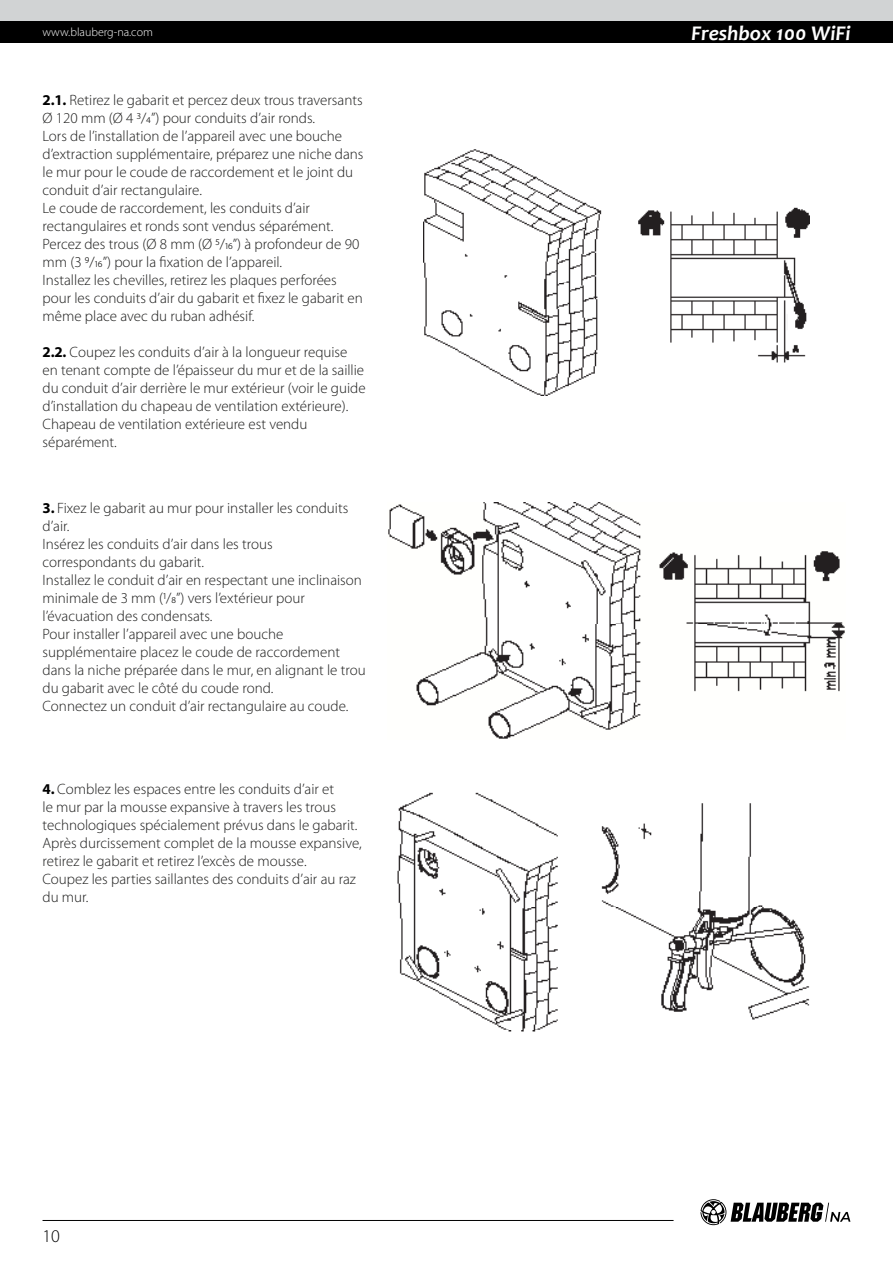
<style>
.page{position:relative;width:893px;height:1263px;background:#fff}
.page>*{position:absolute;margin:0;border:0;box-sizing:border-box;transform-origin:0 0}
.t1{font:italic 700 21px "Candara";color:#fff}
.t2{font:300 18px "Myriad Pro";color:#000}
.t3{font:300 15px/18px "Myriad Pro";color:#1c1c1b}
.t4{font:300 12px "Myriad Pro";color:#fff}
.s1{font-weight:700;color:#000}
</style>
<div class="page">
<div style="left:0;top:0;width:893px;height:21px;background:#d1d3d4"></div>
<div style="left:0;top:21px;width:893px;height:22px;background:#000"></div>
<svg style="left:700px;top:1199px;width:150px;height:26px"></svg>
<hr style="left:43px;top:1220px;width:631px;height:1px;background:#000">
<img style="left:424px;top:149px;width:385px;height:247px">
<img style="left:388px;top:502px;width:457px;height:237px">
<img style="left:397px;top:792px;width:413px;height:240px">
<p class="t4" style="left:43px;top:26px;width:112px">www.blauberg-na.com</p>
<p class="t3" style="left:43px;top:91px;width:323px"><span class="s1">2.1.</span> Retirez le gabarit et percez deux trous traversants Ø 120 mm (Ø 4 3/4”) pour conduits d’air ronds.<br>Lors de l’installation de l’appareil avec une bouche d’extraction supplémentaire, préparez une niche dans le mur pour le coude de raccordement et le joint du conduit d’air rectangulaire.<br>Le coude de raccordement, les conduits d’air rectangulaires et ronds sont vendus séparément.<br>Percez des trous (Ø 8 mm (Ø 5/16”) à profondeur de 90 mm (3 9/16”) pour la fixation de l’appareil.<br>Installez les chevilles, retirez les plaques perforées pour les conduits d’air du gabarit et fixez le gabarit en même place avec du ruban adhésif.</p>
<p class="t3" style="left:43px;top:343px;width:325px"><span class="s1">2.2.</span> Coupez les conduits d’air à la longueur requise en tenant compte de l’épaisseur du mur et de la saillie du conduit d’air derrière le mur extérieur (voir le guide d’installation du chapeau de ventilation extérieure).<br>Chapeau de ventilation extérieure est vendu séparément.</p>
<p class="t3" style="left:43px;top:499px;width:325px"><span class="s1">3.</span> Fixez le gabarit au mur pour installer les conduits d’air.<br>Insérez les conduits d’air dans les trous correspondants du gabarit.<br>Installez le conduit d’air en respectant une inclinaison minimale de 3 mm (1/8”) vers l’extérieur pour l’évacuation des condensats.<br>Pour installer l’appareil avec une bouche supplémentaire placez le coude de raccordement dans la niche préparée dans le mur, en alignant le trou du gabarit avec le côté du coude rond.<br>Connectez un conduit d’air rectangulaire au coude.</p>
<p class="t3" style="left:43px;top:780px;width:321px"><span class="s1">4.</span> Comblez les espaces entre les conduits d’air et<br>le mur par la mousse expansive à travers les trous technologiques spécialement prévus dans le gabarit.<br>Après durcissement complet de la mousse expansive, retirez le gabarit et retirez l’excès de mousse.<br>Coupez les parties saillantes des conduits d’air au raz du mur.</p>
<p class="t2" style="left:43px;top:1226px;width:19px">10</p>
<h1 class="t1" style="left:691px;top:20px;width:161px">Freshbox 100 WiFi</h1>
</div>
